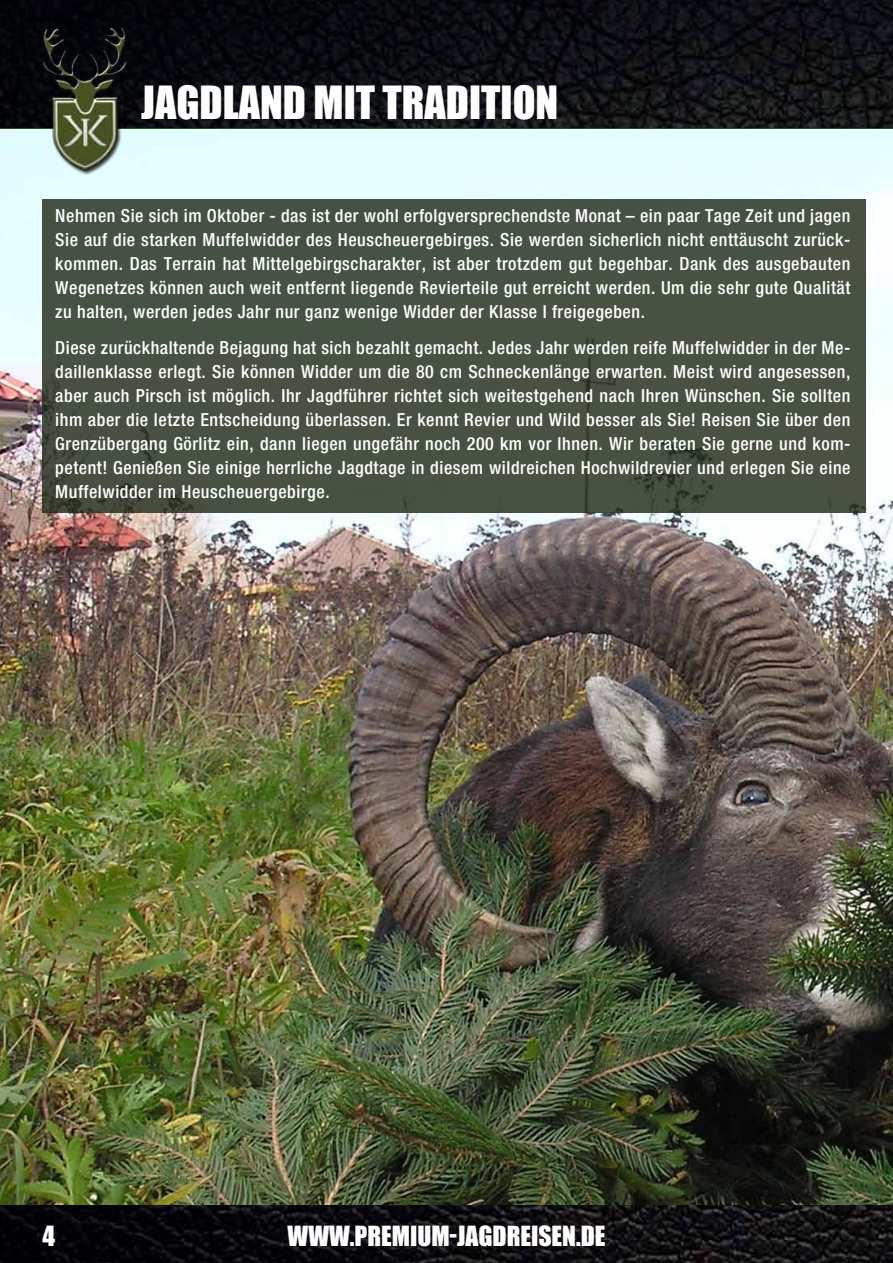
<style>
.page{position:relative;width:893px;height:1263px;background:#fff}
.page>*{position:absolute;margin:0;border:0;box-sizing:border-box;transform-origin:0 0}
.t1{font:42px "Impact";color:#fff}
.t2{font:25.5px "Impact";color:#fff}
.t3{font:500 condensed 18px/24px "Helvetica Neue LT Std";letter-spacing:.03em;color:#fff;text-align:justify}
</style>
<div class="page">
<img style="left:0;top:0;width:893px;height:1263px">
<hr style="left:0;top:128px;width:893px;height:2px;background:#3c4e23">
<img style="left:0;top:130px;width:893px;height:1075px">
<img style="left:38px;top:19px;width:92px;height:161px">
<div style="left:43px;top:199px;width:823px;height:313px;background:#475243"></div>
<h1 class="t1" style="left:141px;top:70px;width:419px">JAGDLAND MIT TRADITION</h1>
<p class="t3" style="left:55px;top:203px;width:797px">Nehmen Sie sich im Oktober - das ist der wohl erfolgversprechendste Monat – ein paar Tage Zeit und jagen Sie auf die starken Muffelwidder des Heuscheuergebirges. Sie werden sicherlich nicht enttäuscht zurück&shy;kommen. Das Terrain hat Mittelgebirgscharakter, ist aber trotzdem gut begehbar. Dank des ausgebauten Wegenetzes können auch weit entfernt liegende Revierteile gut erreicht werden. Um die sehr gute Qualität zu halten, werden jedes Jahr nur ganz wenige Widder der Klasse I freigegeben.</p>
<p class="t3" style="left:55px;top:336px;width:797px">Diese zurückhaltende Bejagung hat sich bezahlt gemacht. Jedes Jahr werden reife Muffelwidder in der Me&shy;daillenklasse erlegt. Sie können Widder um die 80 cm Schneckenlänge erwarten. Meist wird angesessen, aber auch Pirsch ist möglich. Ihr Jagdführer richtet sich weitestgehend nach Ihren Wünschen. Sie sollten ihm aber die letzte Entscheidung überlassen. Er kennt Revier und Wild besser als Sie! Reisen Sie über den Grenzübergang Görlitz ein, dann liegen ungefähr noch 200 km vor Ihnen. Wir beraten Sie gerne und kom&shy;petent! Genießen Sie einige herrliche Jagdtage in diesem wildreichen Hochwildrevier und erlegen Sie eine Muffelwidder im Heuscheuergebirge.</p>
<h2 class="t2" style="left:43px;top:1216px;width:14px">4</h2>
<h2 class="t2" style="left:288px;top:1216px;width:319px">WWW.PREMIUM-JAGDREISEN.DE</h2>
</div>
